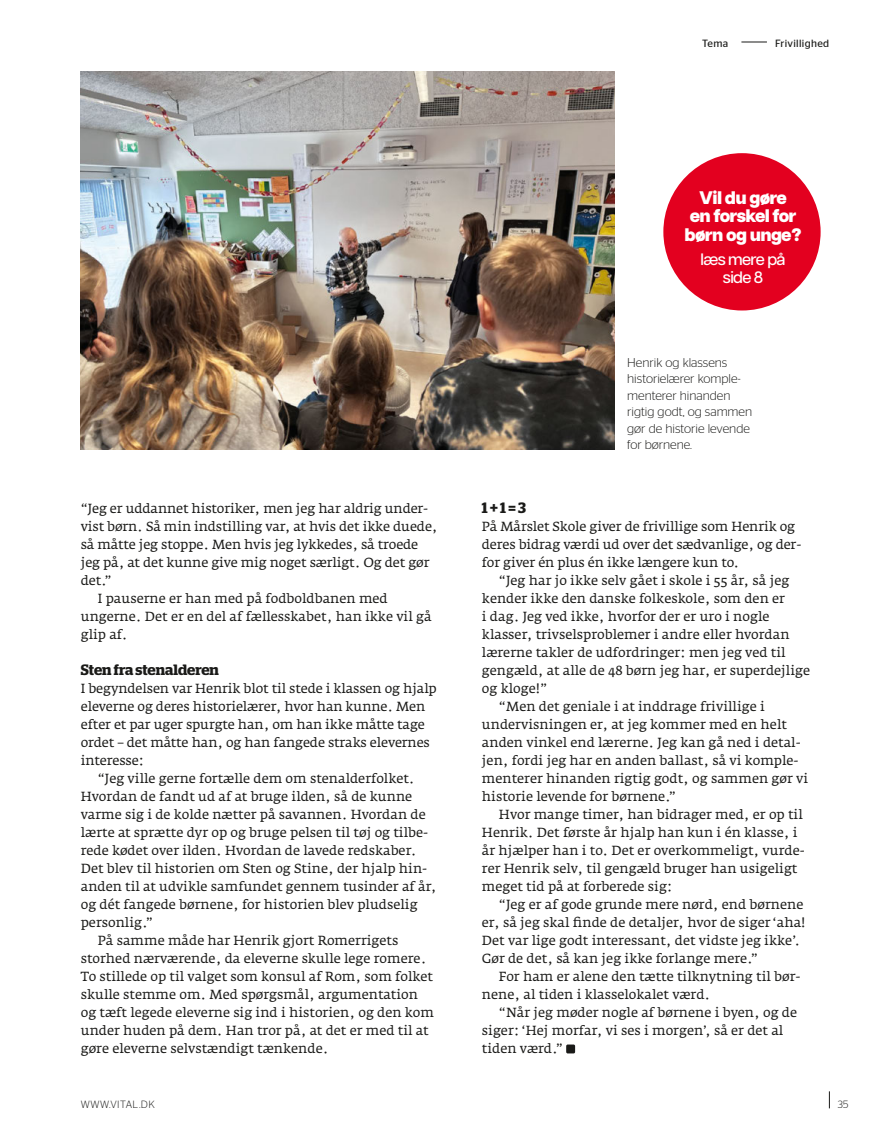
<style>
.page{position:relative;width:893px;height:1136px;background:#fff}
.page>*{position:absolute;margin:0;border:0;box-sizing:border-box;transform-origin:0 0}
.t1{font:800 18.15px/18.5px "Articulat CF";letter-spacing:-.04em;color:#fff;text-align:center}
.t2{font:500 16.5px/18px "Articulat CF";letter-spacing:-.04em;color:#fff;text-align:center}
.t3{font:600 15px "Stag";color:#1a1a18}
.t4{font:13.05px/18px "Fedra Serif A Std";color:#1a1a18}
.t5{font:300 12.75px/16.5px "Stag Sans";color:#1a1a18}
.t6{font:10.5px "Stag Sans Book 3";letter-spacing:.03em;color:#1a1a18}
.t7{font:10.5px "Stag Sans Light 7";letter-spacing:.05em;color:#1a1a18}
.t8{font:300 10.5px "Stag Sans";color:#1a1a18}
</style>
<div class="page">
<div style="left:566px;top:1044px;width:9px;height:9px;background:#1a1a18;border-radius:2px"></div>
<div style="left:663px;top:153px;width:158px;height:157px;background:#e3001f;border-radius:50%"></div>
<svg style="left:741px;top:42px;width:26px;height:1px"></svg>
<svg style="left:829px;top:1091px;width:1px;height:17px"></svg>
<img style="left:81px;top:71px;width:533px;height:378px">
<p class="t6" style="left:702px;top:37px;width:28px">Tema</p>
<p class="t6" style="left:775px;top:37px;width:56px">Frivillighed</p>
<p class="t4" style="left:81px;top:499px;width:349px">“Jeg er uddannet historiker, men jeg har aldrig under-</p>
<p class="t4" style="left:81px;top:517px;width:358px">vist børn. Så min indstilling var, at hvis det ikke duede, så måtte jeg stoppe. Men hvis jeg lykkedes, så troede jeg på, at det kunne give mig noget særligt. Og det gør det.”</p>
<p class="t4" style="left:81px;top:589px;width:352px;text-indent:17px">I pauserne er han med på fodboldbanen med ungerne. Det er en del af fællesskabet, han ikke vil gå glip af.</p>
<h3 class="t3" style="left:81px;top:661px;width:140px">Sten fra stenalderen</h3>
<p class="t4" style="left:81px;top:679px;width:358px">I begyndelsen var Henrik blot til stede i klassen og hjalp eleverne og deres historielærer, hvor han kunne. Men efter et par uger spurgte han, om han ikke måtte tage ordet – det måtte han, og han fangede straks elevernes interesse:</p>
<p class="t4" style="left:81px;top:769px;width:346px;text-indent:17px">“Jeg ville gerne fortælle dem om stenalderfolket.<br>Hvordan de fandt ud af at bruge ilden, så de kunne varme sig i de kolde nætter på savannen. Hvordan de</p>
<p class="t4" style="left:81px;top:841px;width:337px">rede kødet over ilden. Hvordan de lavede redskaber.</p>
<p class="t4" style="left:81px;top:877px;width:357px">anden til at udvikle samfundet gennem tusinder af år, og dét fangede børnene, for historien blev pludselig personlig.”</p>
<p class="t4" style="left:81px;top:931px;width:355px;text-indent:17px">På samme måde har Henrik gjort Romerrigets storhed nærværende, da eleverne skulle lege romere.<br>To stillede op til valget som konsul af Rom, som folket skulle stemme om. Med spørgsmål, argumentation og tæft legede eleverne sig ind i historien, og den kom under huden på dem. Han tror på, at det er med til at gøre eleverne selvstændigt tænkende.</p>
<p class="t4" style="left:81px;top:823px;width:349px">lærte at sprætte dyr op og bruge pelsen til tøj og tilbe-</p>
<p class="t4" style="left:81px;top:859px;width:348px">Det blev til historien om Sten og Stine, der hjalp hin-</p>
<p class="t7" style="left:81px;top:1098px;width:76px">WWW.VITAL.DK</p>
<p class="t1" style="left:684px;top:188px;width:119px">Vil du gøre<br>en forskel for børn og unge?</p>
<p class="t2" style="left:701px;top:249px;width:86px">læs mere på side 8</p>
<p class="t5" style="left:627px;top:354px;width:126px">Henrik og klassens historielærer komple&shy;menterer hinanden rigtig godt, og sammen gør de historie levende for børnene.</p>
<p class="t3" style="left:482px;top:499px;width:46px">1 + 1 = 3</p>
<p class="t4" style="left:482px;top:517px;width:315px">På Mårslet Skole giver de frivillige som Henrik og</p>
<p class="t4" style="left:482px;top:553px;width:259px">for giver én plus én ikke længere kun to.</p>
<p class="t4" style="left:482px;top:571px;width:330px;text-indent:17px">“Jeg har jo ikke selv gået i skole i 55 år, så jeg kender ikke den danske folkeskole, som den er<br>i dag. Jeg ved ikke, hvorfor der er uro i nogle klasser, trivselsproblemer i andre eller hvordan lærerne takler de udfordringer: men jeg ved til gengæld, at alle de 48 børn jeg har, er superdejlige og kloge!”</p>
<p class="t4" style="left:482px;top:697px;width:307px;text-align:center">“Men det geniale i at inddrage frivillige i undervisningen er, at jeg kommer med en helt</p>
<p class="t4" style="left:482px;top:535px;width:321px">deres bidrag værdi ud over det sædvanlige, og der-</p>
<p class="t4" style="left:482px;top:733px;width:320px">anden vinkel end lærerne. Jeg kan gå ned i detal&shy;jen, fordi jeg har en anden ballast, så vi komple-</p>
<p class="t4" style="left:482px;top:769px;width:328px">menterer hinanden rigtig godt, og sammen gør vi historie levende for børnene.”</p>
<p class="t4" style="left:482px;top:805px;width:322px;text-indent:17px">Hvor mange timer, han bidrager med, er op til<br>Henrik. Det første år hjalp han kun i én klasse, i</p>
<p class="t4" style="left:482px;top:859px;width:317px">rer Henrik selv, til gengæld bruger han usigeligt meget tid på at forberede sig:</p>
<p class="t4" style="left:482px;top:895px;width:325px;text-indent:17px">“Jeg er af gode grunde mere nørd, end børnene er, så jeg skal finde de detaljer, hvor de siger ‘aha!<br>Det var lige godt interessant, det vidste jeg ikke’.<br>Gør de det, så kan jeg ikke forlange mere.”</p>
<p class="t4" style="left:482px;top:985px;width:230px">nene, al tiden i klasselokalet værd.</p>
<p class="t4" style="left:482px;top:1003px;width:317px;text-indent:17px">“Når jeg møder nogle af børnene i byen, og de siger: ‘Hej morfar, vi ses i morgen’, så er det al tiden værd.”</p>
<p class="t4" style="left:482px;top:841px;width:324px">år hjælper han i to. Det er overkommeligt, vurde-</p>
<p class="t4" style="left:499px;top:967px;width:303px">For ham er alene den tætte tilknytning til bør-</p>
<p class="t8" style="left:838px;top:1098px;width:12px">35</p>
</div>
